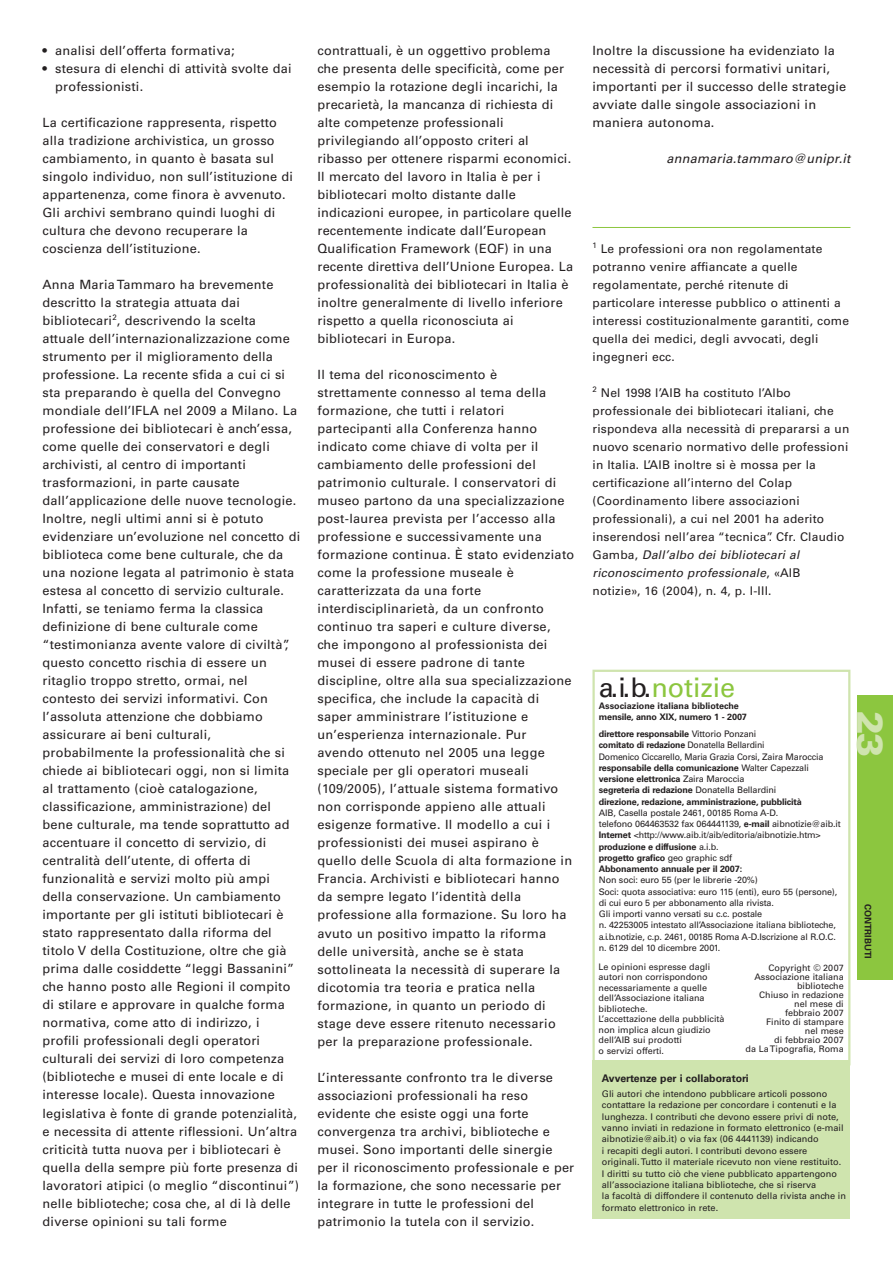
<style>
.page{position:relative;width:893px;height:1263px;background:#fff}
.page>*{position:absolute;margin:0;border:0;box-sizing:border-box;transform-origin:0 0}
.t1{font:900 36px "Univers";color:#cfe4ae}
.t2{font:27px "Univers";color:#8cc63f}
.t3{font:12.75px/18px "Univers";letter-spacing:.015em;color:#231f20}
.t4{font:italic 12.75px "Univers";letter-spacing:.015em;color:#231f20}
.t5{font:12px/18px "Univers";letter-spacing:.015em;color:#231f20}
.t6{font:700 10.5px "Univers";color:#231f20}
.t7{font:9.15px/11.4px "Univers";color:#231f20}
.t8{font:9px/11.2px "Univers";letter-spacing:-.015em;color:#231f20}
.t9{font:700 9px/11.2px "Univers";letter-spacing:-.015em;color:#231f20}
.t10{font:7.8px "Univers";color:#231f20}
.s1{font-style:italic}
.s2{color:#231f20}
.s3{font-weight:400}
.s4{font-weight:700}
</style>
<div class="page">
<hr style="left:592px;top:227px;width:258px;height:1px;background:#8cc63f">
<div style="left:592px;top:670px;width:258px;height:395px;border:2px solid #cfe4ae"></div>
<div style="left:592px;top:1060px;width:258px;height:159px;background:#cfe4ae"></div>
<div style="left:857px;top:695px;width:36px;height:284px;background:#8cc63f"></div>
<p class="t3" style="left:43px;top:43px;width:194px">• analisi dell’offerta formativa;</p>
<p class="t3" style="left:55px;top:61px;width:238px;text-indent:-13px">• stesura di elenchi di attività svolte dai professionisti.</p>
<p class="t3" style="left:43px;top:115px;width:252px">La certificazione rappresenta, rispetto alla tradizione archivistica, un grosso cambiamento, in quanto è basata sul singolo individuo, non sull’istituzione di appartenenza, come finora è avvenuto.<br>Gli archivi sembrano quindi luoghi di cultura che devono recuperare la coscienza dell’istituzione.</p>
<p class="t3" style="left:43px;top:277px;width:259px">Anna Maria Tammaro ha brevemente descritto la strategia attuata dai bibliotecari<sup>2</sup>, descrivendo la scelta attuale dell’internazionalizzazione come strumento per il miglioramento della professione. La recente sfida a cui ci si sta preparando è quella del Convegno mondiale dell’IFLA nel 2009 a Milano. La professione dei bibliotecari è anch’essa, come quelle dei conservatori e degli archivisti, al centro di importanti trasformazioni, in parte causate dall’applicazione delle nuove tecnologie.<br>Inoltre, negli ultimi anni si è potuto evidenziare un’evoluzione nel concetto di biblioteca come bene culturale, che da una nozione legata al patrimonio è stata estesa al concetto di servizio culturale.<br>Infatti, se teniamo ferma la classica definizione di bene culturale come “testimonianza avente valore di civiltà”, questo concetto rischia di essere un ritaglio troppo stretto, ormai, nel contesto dei servizi informativi. Con l’assoluta attenzione che dobbiamo assicurare ai beni culturali, probabilmente la professionalità che si chiede ai bibliotecari oggi, non si limita al trattamento (cioè catalogazione, classificazione, amministrazione) del bene culturale, ma tende soprattutto ad accentuare il concetto di servizio, di centralità dell’utente, di offerta di funzionalità e servizi molto più ampi della conservazione. Un cambiamento importante per gli istituti bibliotecari è stato rappresentato dalla riforma del titolo V della Costituzione, oltre che già prima dalle cosiddette “leggi Bassanini” che hanno posto alle Regioni il compito di stilare e approvare in qualche forma normativa, come atto di indirizzo, i<br>profili professionali degli operatori culturali dei servizi di loro competenza (biblioteche e musei di ente locale e di interesse locale). Questa innovazione legislativa è fonte di grande potenzialità, e necessita di attente riflessioni. Un’altra criticità tutta nuova per i bibliotecari è quella della sempre più forte presenza di lavoratori atipici (o meglio “discontinui”) nelle biblioteche; cosa che, al di là delle diverse opinioni su tali forme</p>
<p class="t3" style="left:317px;top:43px;width:257px">contrattuali, è un oggettivo problema che presenta delle specificità, come per esempio la rotazione degli incarichi, la precarietà, la mancanza di richiesta di alte competenze professionali privilegiando all’opposto criteri al ribasso per ottenere risparmi economici.<br>Il mercato del lavoro in Italia è per i bibliotecari molto distante dalle indicazioni europee, in particolare quelle recentemente indicate dall’European Qualification Framework (EQF) in una recente direttiva dell’Unione Europea. La professionalità dei bibliotecari in Italia è inoltre generalmente di livello inferiore rispetto a quella riconosciuta ai bibliotecari in Europa.</p>
<p class="t3" style="left:317px;top:367px;width:258px">Il tema del riconoscimento è strettamente connesso al tema della formazione, che tutti i relatori partecipanti alla Conferenza hanno indicato come chiave di volta per il cambiamento delle professioni del patrimonio culturale. I conservatori di museo partono da una specializzazione post-laurea prevista per l’accesso alla professione e successivamente una formazione continua. È stato evidenziato come la professione museale è caratterizzata da una forte interdisciplinarietà, da un confronto continuo tra saperi e culture diverse, che impongono al professionista dei musei di essere padrone di tante discipline, oltre alla sua specializzazione specifica, che include la capacità di saper amministrare l’istituzione e un’esperienza internazionale. Pur avendo ottenuto nel 2005 una legge speciale per gli operatori museali (109/2005), l’attuale sistema formativo non corrisponde appieno alle attuali esigenze formative. Il modello a cui i professionisti dei musei aspirano è quello delle Scuola di alta formazione in Francia. Archivisti e bibliotecari hanno da sempre legato l’identità della professione alla formazione. Su loro ha avuto un positivo impatto la riforma delle università, anche se è stata sottolineata la necessità di superare la dicotomia tra teoria e pratica nella formazione, in quanto un periodo di stage deve essere ritenuto necessario per la preparazione professionale.</p>
<p class="t3" style="left:317px;top:1069px;width:258px">L’interessante confronto tra le diverse associazioni professionali ha reso evidente che esiste oggi una forte convergenza tra archivi, biblioteche e musei. Sono importanti delle sinergie per il riconoscimento professionale e per la formazione, che sono necessarie per integrare in tutte le professioni del patrimonio la tutela con il servizio.</p>
<p class="t3" style="left:592px;top:43px;width:255px">Inoltre la discussione ha evidenziato la necessità di percorsi formativi unitari, importanti per il successo delle strategie avviate dalle singole associazioni in maniera autonoma.</p>
<p class="t4" style="left:666px;top:154px;width:185px">annamaria.tammaro@unipr.it</p>
<p class="t10" style="left:592px;top:242px;width:6px">1</p>
<p class="t5" style="left:592px;top:241px;width:258px;text-indent:8px">Le professioni ora non regolamentate potranno venire affiancate a quelle regolamentate, perché ritenute di particolare interesse pubblico o attinenti a interessi costituzionalmente garantiti, come quella dei medici, degli avvocati, degli ingegneri ecc.</p>
<p class="t10" style="left:592px;top:386px;width:6px">2</p>
<p class="t5" style="left:592px;top:385px;width:258px;text-indent:8px">Nel 1998 l’AIB ha costituto l’Albo professionale dei bibliotecari italiani, che rispondeva alla necessità di prepararsi a un nuovo scenario normativo delle professioni in Italia. L’AIB inoltre si è mossa per la certificazione all’interno del Colap (Coordinamento libere associazioni professionali), a cui nel 2001 ha aderito inserendosi nell’area “tecnica”. Cfr. Claudio Gamba, <span class="s1">Dall’albo dei bibliotecari al riconoscimento professionale</span>, «AIB notizie», 16 (2004), n. 4, p. I-III.</p>
<h2 class="t2" style="left:599px;top:678px;width:138px"><span class="s2">a.i.b.</span>notizie</h2>
<p class="t9" style="left:599px;top:700px;width:150px">Associazione italiana biblioteche mensile, anno XIX, numero 1 - 2007</p>
<p class="t9" style="left:599px;top:729px;width:226px">direttore responsabile <span class="s3">Vittorio Ponzani<br></span>comitato di redazione <span class="s3">Donatella Bellardini<br>Domenico Ciccarello, Maria Grazia Corsi, Zaira Maroccia </span>responsabile della comunicazione <span class="s3">Walter Capezzali </span>versione elettronica <span class="s3">Zaira Maroccia<br></span>segreteria di redazione <span class="s3">Donatella Bellardini<br></span>direzione, redazione, amministrazione, pubblicità</p>
<p class="t8" style="left:599px;top:808px;width:244px">AIB, Casella postale 2461, 00185 Roma A-D.<br>telefono 064463532 fax 064441139, <span class="s4">e-mail</span> aibnotizie@aib.it <span class="s4">Internet</span> &lt;http://www.aib.it/aib/editoria/aibnotizie.htm&gt; <span class="s4">produzione e diffusione</span> a.i.b.<br><span class="s4">progetto grafico</span> geo graphic sdf<br><span class="s4">Abbonamento annuale per il 2007:</span></p>
<p class="t8" style="left:599px;top:875px;width:240px">Non soci: euro 55 (per le librerie -20%)<br>Soci: quota associativa: euro 115 (enti), euro 55 (persone), di cui euro 5 per abbonamento alla rivista.<br>Gli importi vanno versati su c.c. postale<br>n. 42253005 intestato all’Associazione italiana biblioteche, a.i.b.notizie, c.p. 2461, 00185 Roma A-D.Iscrizione al R.O.C. n. 6129 del 10 dicembre 2001.</p>
<p class="t8" style="left:599px;top:962px;width:127px;line-height:10.5px">Le opinioni espresse dagli autori non corrispondono necessariamente a quelle dell’Associazione italiana biblioteche.<br>L’accettazione della pubblicità non implica alcun giudizio dell’AIB sui prodotti<br>o servizi offerti.</p>
<p class="t8" style="left:745px;top:964px;width:100px;line-height:9px;text-align:right">Copyright © 2007<br>Associazione italiana biblioteche<br>Chiuso in redazione nel mese di<br>febbraio 2007<br>Finito di stampare<br>nel mese<br>di febbraio 2007<br>da La Tipografia, Roma</p>
<p class="t6" style="left:602px;top:1074px;width:148px">Avvertenze per i collaboratori</p>
<p class="t7" style="left:602px;top:1089px;width:246px">Gli autori che intendono pubblicare articoli possono contattare la redazione per concordare i contenuti e la lunghezza. I contributi che devono essere privi di note, vanno inviati in redazione in formato elettronico (e-mail aibnotizie@aib.it) o via fax (06 4441139) indicando<br>i recapiti degli autori. I contributi devono essere originali.Tutto il materiale ricevuto non viene restituito.<br>I diritti su tutto ciò che viene pubblicato appartengono all’associazione italiana biblioteche, che si riserva<br>la facoltà di diffondere il contenuto della rivista anche in formato elettronico in rete.</p>
<h1 class="t1" style="left:883px;top:711px;width:47px;rotate:90deg">23</h1>
<p class="t9" style="left:873px;top:904px;width:57px;rotate:90deg">CONTRIBUTI</p>
</div>
